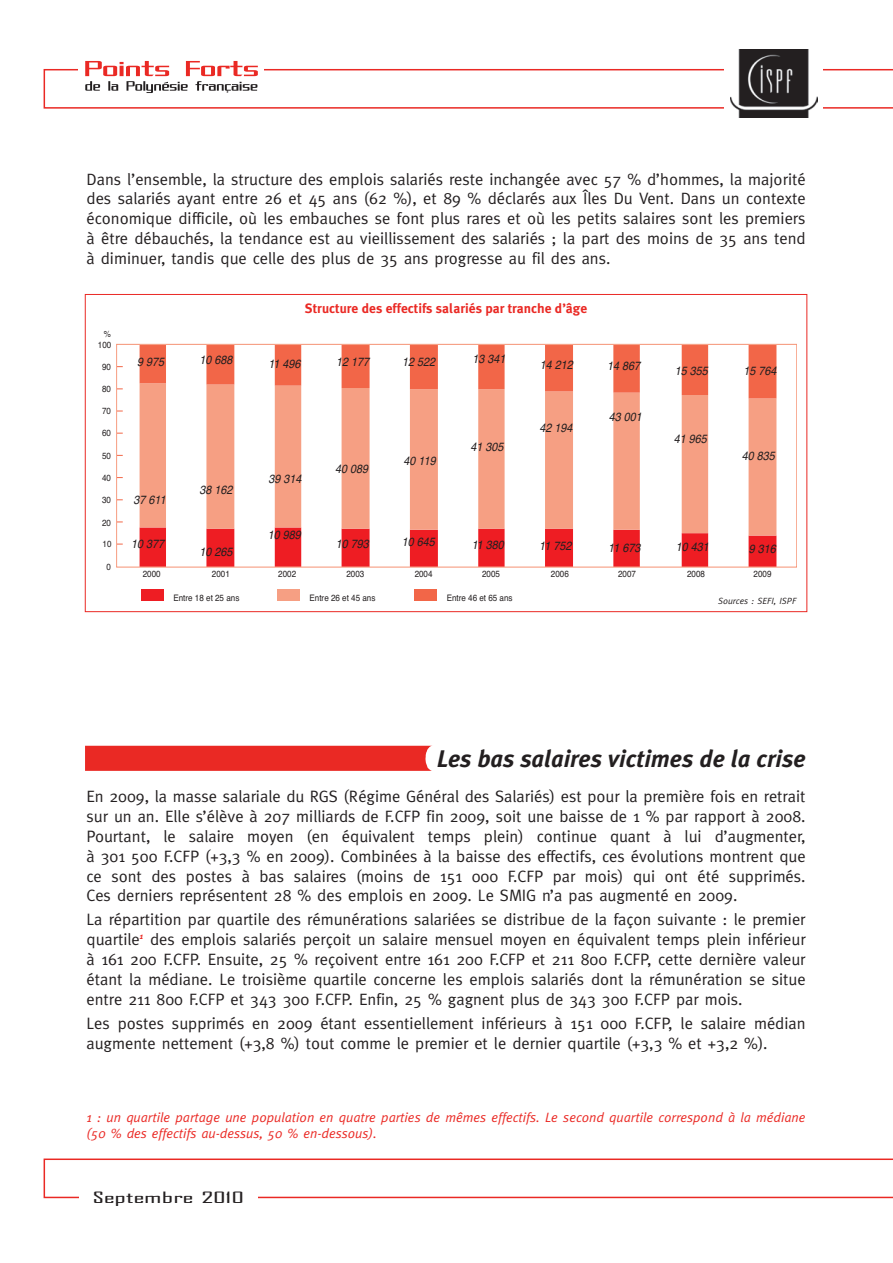
<style>
.page{position:relative;width:893px;height:1263px;background:#fff}
.page>*{position:absolute;margin:0;border:0;box-sizing:border-box;transform-origin:0 0}
.t1{font:italic 700 24px "Meta Plus";color:#231f20}
.t2{font:16.5px/19.8px "Meta";color:#231f20;text-align:justify}
.t3{font:15px "Bureau Agency";color:#231f20;scale:2 1}
.t4{font:italic 13.5px/16.2px "Meta";color:#ea2924}
.t5{font:700 13.5px "Meta Plus";color:#ea2924}
.t6{font:italic 12px "Helvetica";color:#231f20;scale:.9 1}
.t7{font:9px "Helvetica";color:#231f20;scale:.9 1}
.t8{font:italic 9px "Meta";color:#231f20}
</style>
<div class="page">
<img style="left:737px;top:49px;width:75px;height:69px">
<svg style="left:44px;top:1158px;width:849px;height:40px"></svg>
<svg style="left:44px;top:61px;width:849px;height:48px"></svg>
<div style="left:79px;top:1191px;width:179px;height:28px;background:#fff"></div>
<svg style="left:140px;top:535px;width:636px;height:30px"></svg>
<svg style="left:140px;top:398px;width:636px;height:137px"></svg>
<svg style="left:140px;top:346px;width:636px;height:52px"></svg>
<div style="left:116px;top:344px;width:681px;height:223px;border:1px solid #f6977a"></div>
<div style="left:414px;top:590px;width:23px;height:11px;background:#f26648"></div>
<div style="left:277px;top:590px;width:23px;height:11px;background:#f69f83"></div>
<div style="left:141px;top:590px;width:23px;height:11px;background:#ee1d23"></div>
<div style="left:85px;top:746px;width:347px;height:25px;background:#ea2924"></div>
<p class="t2" style="left:87px;top:169px;width:721px">Dans l’ensemble, la structure des emplois salariés reste inchangée avec 57 % d’hommes, la majorité des salariés ayant entre 26 et 45 ans (62 %), et 89 % déclarés aux Îles Du Vent. Dans un contexte économique difficile, où les embauches se font plus rares et où les petits salaires sont les premiers à être débauchés, la tendance est au vieillissement des salariés ; la part des moins de 35 ans tend à diminuer, tandis que celle des plus de 35 ans progresse au fil des ans.</p>
<p class="t7" style="left:104px;top:326px;width:9px">%</p>
<p class="t7" style="left:98px;top:337px;width:16px">100</p>
<p class="t7" style="left:102px;top:360px;width:11px">90</p>
<p class="t7" style="left:102px;top:382px;width:11px">80</p>
<p class="t7" style="left:102px;top:404px;width:11px">70</p>
<p class="t7" style="left:102px;top:426px;width:11px">60</p>
<p class="t7" style="left:102px;top:448px;width:11px">50</p>
<p class="t7" style="left:102px;top:471px;width:11px">40</p>
<p class="t7" style="left:102px;top:493px;width:11px">30</p>
<p class="t7" style="left:102px;top:515px;width:11px">20</p>
<p class="t7" style="left:103px;top:537px;width:11px">10</p>
<p class="t7" style="left:107px;top:560px;width:6px">0</p>
<p class="t5" style="left:305px;top:301px;width:284px">Structure des effectifs salariés par tranche d’âge</p>
<p class="t6" style="left:137px;top:352px;width:31px">9 975</p>
<p class="t6" style="left:200px;top:350px;width:38px">10 688</p>
<p class="t6" style="left:268px;top:354px;width:37px">11 496</p>
<p class="t6" style="left:336px;top:352px;width:38px">12 177</p>
<p class="t6" style="left:402px;top:352px;width:38px">12 522</p>
<p class="t6" style="left:472px;top:350px;width:38px">13 341</p>
<p class="t6" style="left:134px;top:490px;width:37px">37 611</p>
<p class="t6" style="left:200px;top:481px;width:38px">38 162</p>
<p class="t6" style="left:268px;top:470px;width:38px">39 314</p>
<p class="t6" style="left:335px;top:459px;width:38px">40 089</p>
<p class="t6" style="left:403px;top:451px;width:37px">40 119</p>
<p class="t6" style="left:470px;top:438px;width:38px">41 305</p>
<p class="t6" style="left:540px;top:356px;width:38px">14 212</p>
<p class="t6" style="left:607px;top:356px;width:38px">14 867</p>
<p class="t6" style="left:539px;top:418px;width:38px">42 194</p>
<p class="t6" style="left:609px;top:407px;width:38px">43 001</p>
<p class="t6" style="left:675px;top:361px;width:38px">15 355</p>
<p class="t6" style="left:744px;top:362px;width:38px">15 764</p>
<p class="t6" style="left:674px;top:430px;width:38px">41 965</p>
<p class="t6" style="left:742px;top:446px;width:38px">40 835</p>
<p class="t6" style="left:131px;top:534px;width:38px">10 377</p>
<p class="t6" style="left:199px;top:542px;width:38px">10 265</p>
<p class="t6" style="left:268px;top:525px;width:38px">10 989</p>
<p class="t6" style="left:336px;top:534px;width:38px">10 793</p>
<p class="t6" style="left:402px;top:532px;width:38px">10 645</p>
<p class="t6" style="left:472px;top:535px;width:37px">11 380</p>
<p class="t6" style="left:539px;top:536px;width:37px">11 752</p>
<p class="t6" style="left:608px;top:538px;width:37px">11 673</p>
<p class="t6" style="left:676px;top:537px;width:38px">10 431</p>
<p class="t6" style="left:749px;top:540px;width:31px">9 316</p>
<p class="t7" style="left:143px;top:567px;width:21px">2000</p>
<p class="t7" style="left:212px;top:567px;width:21px">2001</p>
<p class="t7" style="left:278px;top:567px;width:21px">2002</p>
<p class="t7" style="left:346px;top:567px;width:21px">2003</p>
<p class="t7" style="left:415px;top:567px;width:21px">2004</p>
<p class="t7" style="left:482px;top:567px;width:21px">2005</p>
<p class="t7" style="left:551px;top:567px;width:21px">2006</p>
<p class="t7" style="left:618px;top:567px;width:21px">2007</p>
<p class="t7" style="left:687px;top:567px;width:21px">2008</p>
<p class="t7" style="left:754px;top:567px;width:21px">2009</p>
<p class="t7" style="left:173px;top:591px;width:75px">Entre 18 et 25 ans</p>
<p class="t7" style="left:310px;top:591px;width:75px">Entre 26 et 45 ans</p>
<p class="t7" style="left:447px;top:591px;width:75px">Entre 46 et 65 ans</p>
<p class="t8" style="left:718px;top:595px;width:80px">Sources : SEFI, ISPF</p>
<h1 class="t1" style="left:437px;top:744px;width:370px">Les bas salaires victimes de la crise</h1>
<p class="t2" style="left:87px;top:787px;width:721px">En 2009, la masse salariale du RGS (Régime Général des Salariés) est pour la première fois en retrait sur un an. Elle s’élève à 207 milliards de F.CFP fin 2009, soit une baisse de 1 % par rapport à 2008.<br>Pourtant, le salaire moyen (en équivalent temps plein) continue quant à lui d’augmenter, à 301 500 F.CFP (+3,3 % en 2009). Combinées à la baisse des effectifs, ces évolutions montrent que ce sont des postes à bas salaires (moins de 151 000 F.CFP par mois) qui ont été supprimés.<br>Ces derniers représentent 28 % des emplois en 2009. Le SMIG n’a pas augmenté en 2009.</p>
<p class="t2" style="left:87px;top:910px;width:721px">La répartition par quartile des rémunérations salariées se distribue de la façon suivante : le premier quartile<sup>1</sup> des emplois salariés perçoit un salaire mensuel moyen en équivalent temps plein inférieur à 161 200 F.CFP. Ensuite, 25 % reçoivent entre 161 200 F.CFP et 211 800 F.CFP, cette dernière valeur étant la médiane. Le troisième quartile concerne les emplois salariés dont la rémunération se situe entre 211 800 F.CFP et 343 300 F.CFP. Enfin, 25 % gagnent plus de 343 300 F.CFP par mois.</p>
<p class="t2" style="left:87px;top:1013px;width:721px">Les postes supprimés en 2009 étant essentiellement inférieurs à 151 000 F.CFP, le salaire médian augmente nettement (+3,8 %) tout comme le premier et le dernier quartile (+3,3 % et +3,2 %).</p>
<p class="t4" style="left:87px;top:1109px;width:720px">1 : un quartile partage une population en quatre parties de mêmes effectifs. Le second quartile correspond à la médiane (50 % des effectifs au-dessus, 50 % en-dessous).</p>
<p class="t3" style="left:93px;top:1189px;width:77px">Septembre 2010</p>
</div>
